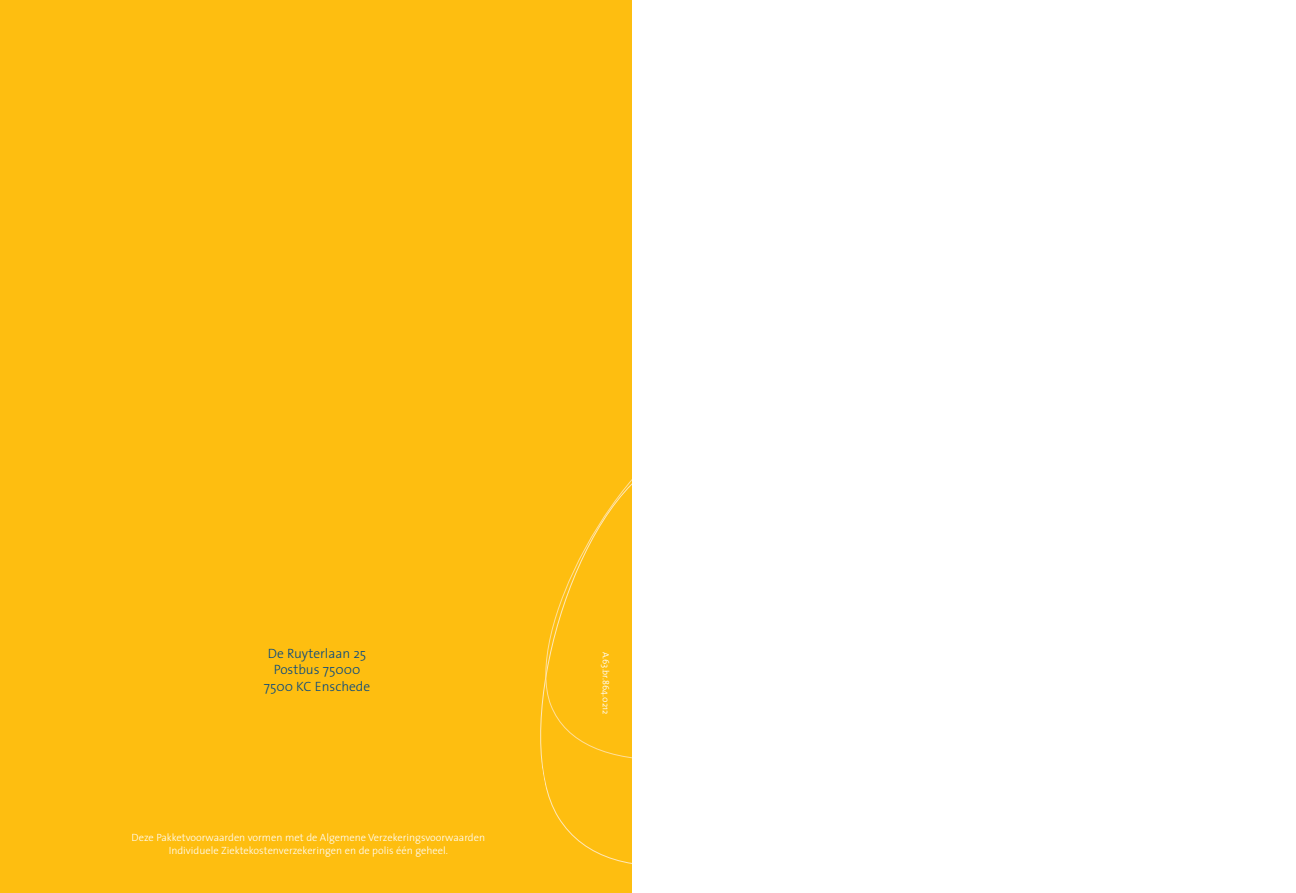
<style>
.page{position:relative;width:1296px;height:893px;background:#fff}
.page>*{position:absolute;margin:0;border:0;box-sizing:border-box;transform-origin:0 0}
.t1{font:300 13.5px/16.2px "The Sans";color:#004685;text-align:center}
.t2{font:300 10.5px/12.6px "The Sans";color:#fff;text-align:center}
.t3{font:300 9px "The Sans";color:#fff}
</style>
<div class="page">
<div style="left:0;top:0;width:629px;height:892px;background:#febe10"></div>
<svg style="left:629px;top:0;width:3px;height:892px"></svg>
<svg style="left:545px;top:783px;width:87px;height:104px"></svg>
<svg style="left:540px;top:323px;width:92px;height:460px"></svg>
<p class="t1" style="left:264px;top:647px;width:108px">De Ruyterlaan 25<br>Postbus 75000<br>7500 KC Enschede</p>
<p class="t2" style="left:132px;top:832px;width:355px">Deze Pakketvoorwaarden vormen met de Algemene Verzekeringsvoorwaarden<br>Individuele Ziektekostenverzekeringen en de polis één geheel.</p>
<p class="t3" style="left:609px;top:651px;width:64px;rotate:90deg">A.63.br.864.0212</p>
</div>
